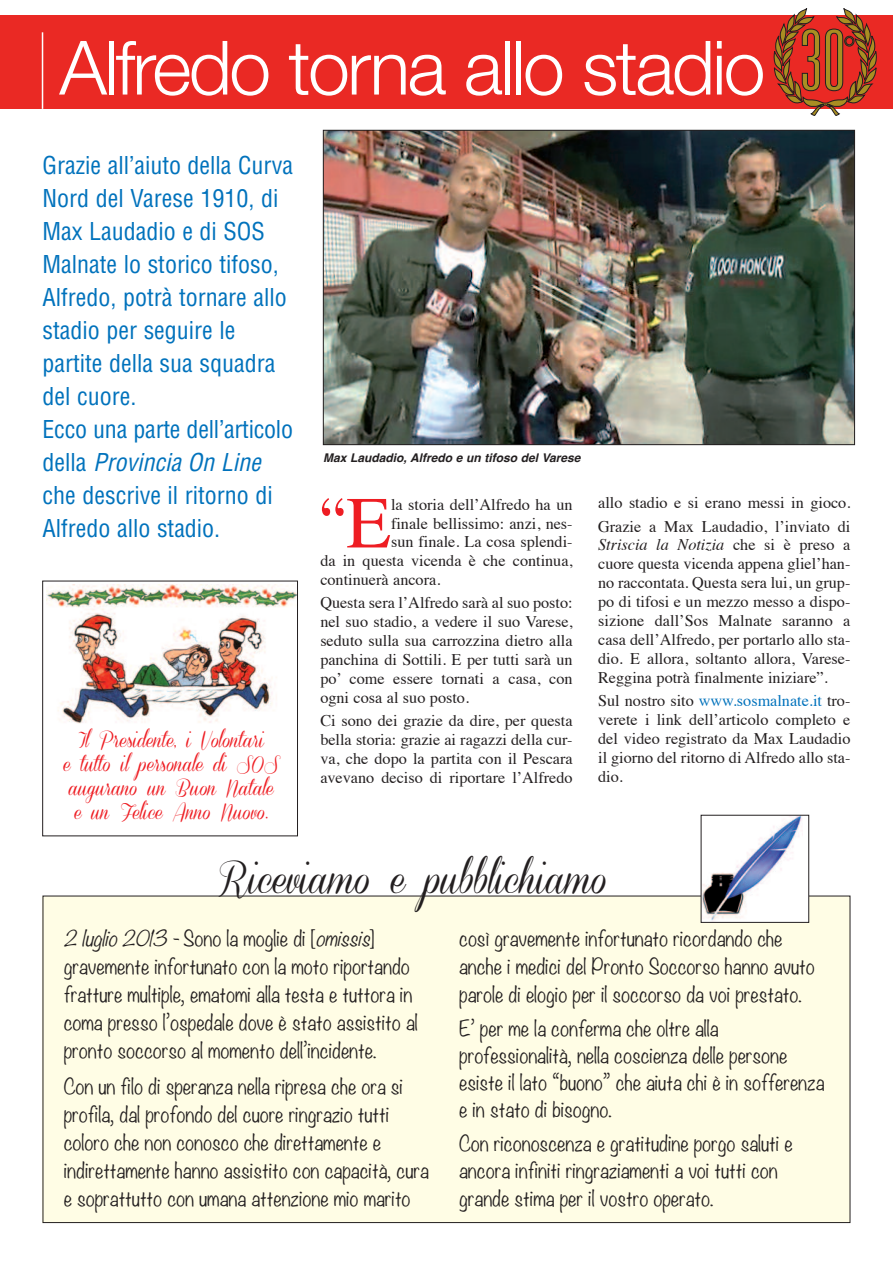
<style>
.page{position:relative;width:893px;height:1263px;background:#fff}
.page>*{position:absolute;margin:0;border:0;box-sizing:border-box;transform-origin:0 0}
.t1{font:300 75px "Helvetica Neue LT";letter-spacing:-.035em;color:#fff}
.t2{font:73.35px "Times";color:#ee1d23;scale:.8 1}
.t3{font:36px "Coneria Script Demo";color:#231f20}
.t4{font:condensed 24px/33px "Helvetica";color:#0072bc}
.t5{font:300 19.5px/27.9px "Noteworthy";color:#231f20}
.t6{font:18px/24px "Coneria Script Demo";color:#ee1d23;text-align:center}
.t7{font:16.2px/18.9px "Times";color:#231f20;text-align:justify}
.t8{font:italic 700 12px "Helvetica";color:#231f20}
.s1{font-style:italic}
.s2{color:#0072bc}
</style>
<div class="page">
<div style="left:0;top:15px;width:893px;height:94px;background:#ea2924"></div>
<svg style="left:774px;top:9px;width:102px;height:107px"></svg>
<img style="left:325px;top:132px;width:528px;height:311px">
<div style="left:323px;top:130px;width:532px;height:315px;border:1px solid #231f20"></div>
<div style="left:43px;top:896px;width:807px;height:326px;background:#fffde5"></div>
<hr style="left:42px;top:32px;width:1px;height:77px;background:#fff">
<div style="left:701px;top:815px;width:108px;height:107px;background:#fff"></div>
<img style="left:703px;top:817px;width:99px;height:104px">
<div style="left:701px;top:815px;width:108px;height:108px;border:1px solid #231f20"></div>
<img style="left:47px;top:584px;width:249px;height:140px">
<h1 class="t1" style="left:60px;top:41px;width:707px">Alfredo torna allo stadio</h1>
<p class="t4" style="left:43px;top:149px;width:252px">Grazie all’aiuto della Curva<br>Nord del Varese 1910, di<br>Max Laudadio e di SOS<br>Malnate lo storico tifoso,<br>Alfredo, potrà tornare allo stadio per seguire le partite della sua squadra del cuore.<br>Ecco una parte dell’articolo della <span class="s1">Provincia On Line </span>che descrive il ritorno di<br>Alfredo allo stadio.</p>
<p class="t6" style="left:64px;top:730px;width:217px">Il Presidente, i Volontari<br>e tutto il personale di SOS augurano un Buon Natale e un Felice Anno Nuovo.</p>
<p class="t8" style="left:323px;top:453px;width:259px">Max Laudadio, Alfredo e un tifoso del Varese</p>
<h2 class="t2" style="left:320px;top:492px;width:90px">“E</h2>
<p class="t7" style="left:391px;top:496px;width:183px">la storia dell’Alfredo ha un</p>
<p class="t7" style="left:391px;top:515px;width:183px">finale bellissimo: anzi, nes-</p>
<p class="t7" style="left:391px;top:534px;width:183px">sun finale. La cosa splendi-</p>
<p class="t7" style="left:320px;top:553px;width:254px">da in questa vicenda è che continua,</p>
<p class="t7" style="left:320px;top:572px;width:122px">continuerà ancora.</p>
<p class="t7" style="left:320px;top:595px;width:254px">Questa sera l’Alfredo sarà al suo posto: nel suo stadio, a vedere il suo Varese, seduto sulla sua carrozzina dietro alla panchina di Sottili. E per tutti sarà un po’ come essere tornati a casa, con ogni cosa al suo posto.</p>
<p class="t7" style="left:320px;top:713px;width:254px">Ci sono dei grazie da dire, per questa bella storia: grazie ai ragazzi della cur&shy;va, che dopo la partita con il Pescara avevano deciso di riportare l’Alfredo</p>
<p class="t7" style="left:598px;top:493px;width:254px;line-height:23.1px">allo stadio e si erano messi in gioco.<br>Grazie a Max Laudadio, l’inviato di</p>
<p class="t7" style="left:598px;top:537px;width:254px"><span class="s1">Striscia la Notizia</span> che si è preso a cuore questa vicenda appena gliel’han&shy;no raccontata. Questa sera lui, un grup&shy;po di tifosi e un mezzo messo a dispo&shy;sizione dall’Sos Malnate saranno a casa dell’Alfredo, per portarlo allo sta&shy;dio. E allora, soltanto allora, Varese-Reggina potrà finalmente iniziare”.</p>
<p class="t7" style="left:598px;top:692px;width:254px">Sul nostro sito <span class="s2">www.sosmalnate.it</span> tro&shy;verete i link dell’articolo completo e del video registrato da Max Laudadio il giorno del ritorno di Alfredo allo sta&shy;dio.</p>
<h3 class="t3" style="left:218px;top:866px;width:391px">Riceviamo e pubblichiamo</h3>
<p class="t5" style="left:64px;top:923px;width:356px"><span class="s1">2luglio2013-</span>Sono la moglie di [<span class="s1">omissis</span>] gravemente infortunato con la moto riportando fratture multiple, ematomi alla testa e tuttora in coma presso l’ospedale dove è stato assistito al pronto soccorso al momento dell’incidente.</p>
<p class="t5" style="left:64px;top:1071px;width:367px">Con un filo di speranza nella ripresa che ora si profila, dal profondo del cuore ringrazio tutti coloro che non conosco che direttamente e indirettamente hanno assistito con capacità, cura e soprattutto con umana attenzione mio marito</p>
<p class="t5" style="left:459px;top:923px;width:357px">così gravemente infortunato ricordando che anche i medici del Pronto Soccorso hanno avuto parole di elogio per il soccorso da voi prestato.</p>
<p class="t5" style="left:459px;top:1013px;width:367px;line-height:27.2px">E’ per me la conferma che oltre alla professionalità, nella coscienza delle persone esiste il lato “buono” che aiuta chi è in sofferenza e in stato di bisogno.</p>
<p class="t5" style="left:459px;top:1128px;width:335px;line-height:27.2px">Con riconoscenza e gratitudine porgo saluti e ancora infiniti ringraziamenti a voi tutti con grande stima per il vostro operato.</p>
</div>
